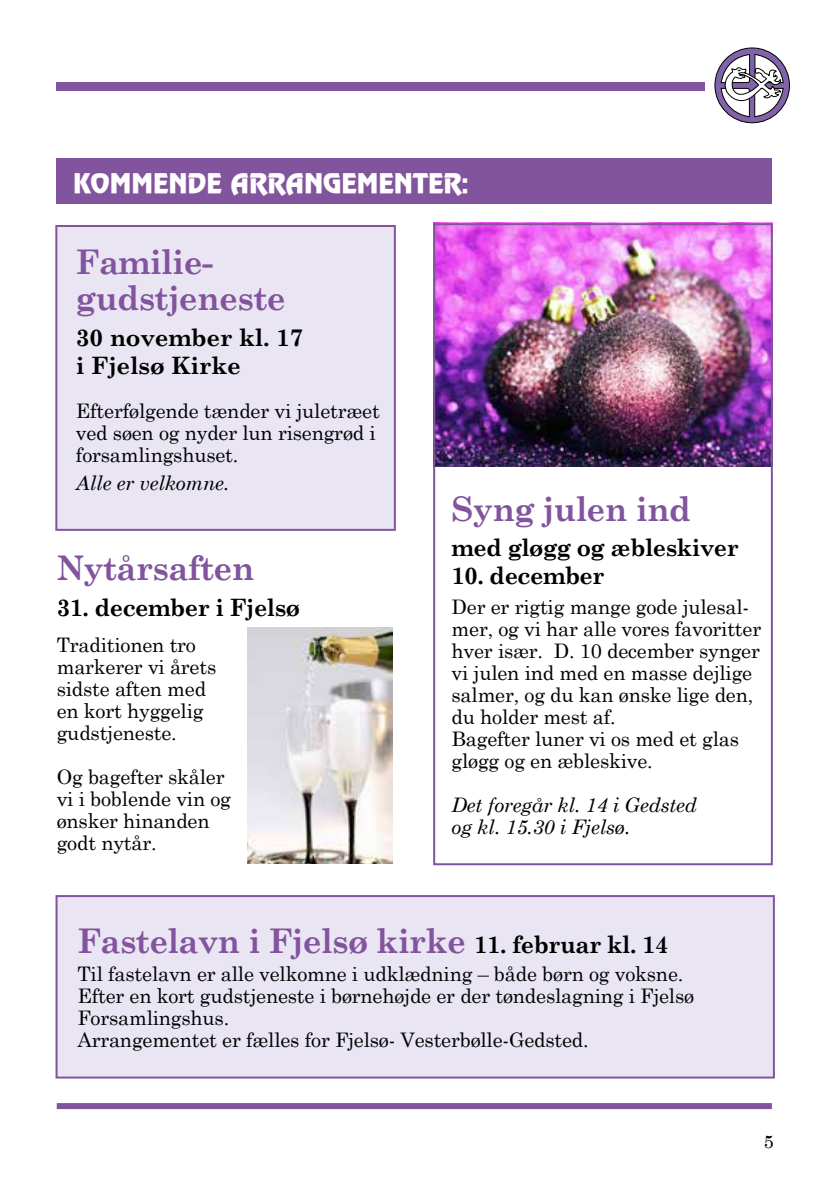
<style>
.page{position:relative;width:840px;height:1191px;background:#fff}
.page>*{position:absolute;margin:0;border:0;box-sizing:border-box;transform-origin:0 0}
.t1{font:700 34px/36px "Century Schoolbook";letter-spacing:-.02em;color:#82549e}
.t2{font:700 24px/28px "Century Schoolbook";letter-spacing:-.02em;color:#000}
.t3{font:24px "Revue Plain 001000";color:#fff}
.t4{font:20px/22px "Century Schoolbook";letter-spacing:-.01em;color:#000}
.t5{font:italic 20px/22px "Century Schoolbook";letter-spacing:-.01em;color:#000}
.t6{font:18px "Century Schoolbook";color:#000}
.s1{font-size:24px;color:#000}
</style>
<div class="page">
<img style="left:433px;top:222px;width:338px;height:245px">
<div style="left:55px;top:895px;width:719px;height:183px;background:#eae5f3;border:2px solid #82549e"></div>
<div style="left:55px;top:225px;width:340px;height:306px;background:#eae5f3;border:2px solid #82549e"></div>
<svg style="left:714px;top:48px;width:75px;height:75px"></svg>
<div style="left:714px;top:48px;width:75px;height:75px;border:1px solid #000;border-radius:50%"></div>
<svg style="left:720px;top:54px;width:63px;height:63px"></svg>
<div style="left:57px;top:82px;width:647px;height:8px;background:#82549e"></div>
<div style="left:57px;top:1103px;width:714px;height:6px;background:#82549e"></div>
<div style="left:57px;top:159px;width:714px;height:45px;background:#82549e"></div>
<div style="left:433px;top:223px;width:339px;height:642px;border:2px solid #82549e"></div>
<img style="left:247px;top:627px;width:145px;height:237px">
<p class="t3" style="left:73px;top:167px;width:397px">KOMMENDE ARRANGEMENTER:</p>
<h1 class="t1" style="left:76px;top:243px;width:211px">Familie&shy;gudstjeneste</h1>
<p class="t2" style="left:76px;top:323px;width:229px">30 november kl. 17 i Fjelsø Kirke</p>
<p class="t4" style="left:76px;top:399px;width:305px">Efterfølgende tænder vi juletræet ved søen og nyder lun risengrød i forsamlingshuset.</p>
<p class="t5" style="left:76px;top:471px;width:155px">Alle er velkomne.</p>
<h1 class="t1" style="left:57px;top:549px;width:199px">Nytårsaften</h1>
<p class="t2" style="left:57px;top:593px;width:245px">31. december i Fjelsø</p>
<p class="t4" style="left:57px;top:633px;width:161px">Traditionen tro markerer vi årets sidste aften med en kort hyggelig gudstjeneste.</p>
<p class="t4" style="left:57px;top:765px;width:176px">Og bagefter skåler vi i boblende vin og ønsker hinanden godt nytår.</p>
<h1 class="t1" style="left:451px;top:491px;width:241px">Syng julen ind</h1>
<p class="t2" style="left:451px;top:532px;width:288px">med gløgg og æbleskiver</p>
<p class="t2" style="left:451px;top:560px;width:154px">10. december</p>
<p class="t4" style="left:451px;top:595px;width:311px">Der er rigtig mange gode julesal&shy;mer, og vi har alle vores favoritter hver især. D. 10 december synger vi julen ind med en masse dejlige salmer, og du kan ønske lige den, du holder mest af.<br>Bagefter luner vi os med et glas gløgg og en æbleskive.</p>
<p class="t5" style="left:451px;top:793px;width:247px">Det foregår kl. 14 i Gedsted og kl. 15.30 i Fjelsø.</p>
<h1 class="t1" style="left:77px;top:922px;width:592px">Fastelavn i Fjelsø kirke <span class="s1">11. februar kl. 14</span></h1>
<p class="t4" style="left:77px;top:961px;width:618px">Til fastelavn er alle velkomne i udklædning – både børn og voksne.<br>Efter en kort gudstjeneste i børnehøjde er der tøndeslagning i Fjelsø Forsamlingshus.<br>Arrangementet er fælles for Fjelsø- Vesterbølle-Gedsted.</p>
<p class="t6" style="left:763px;top:1129px;width:12px">5</p>
</div>
